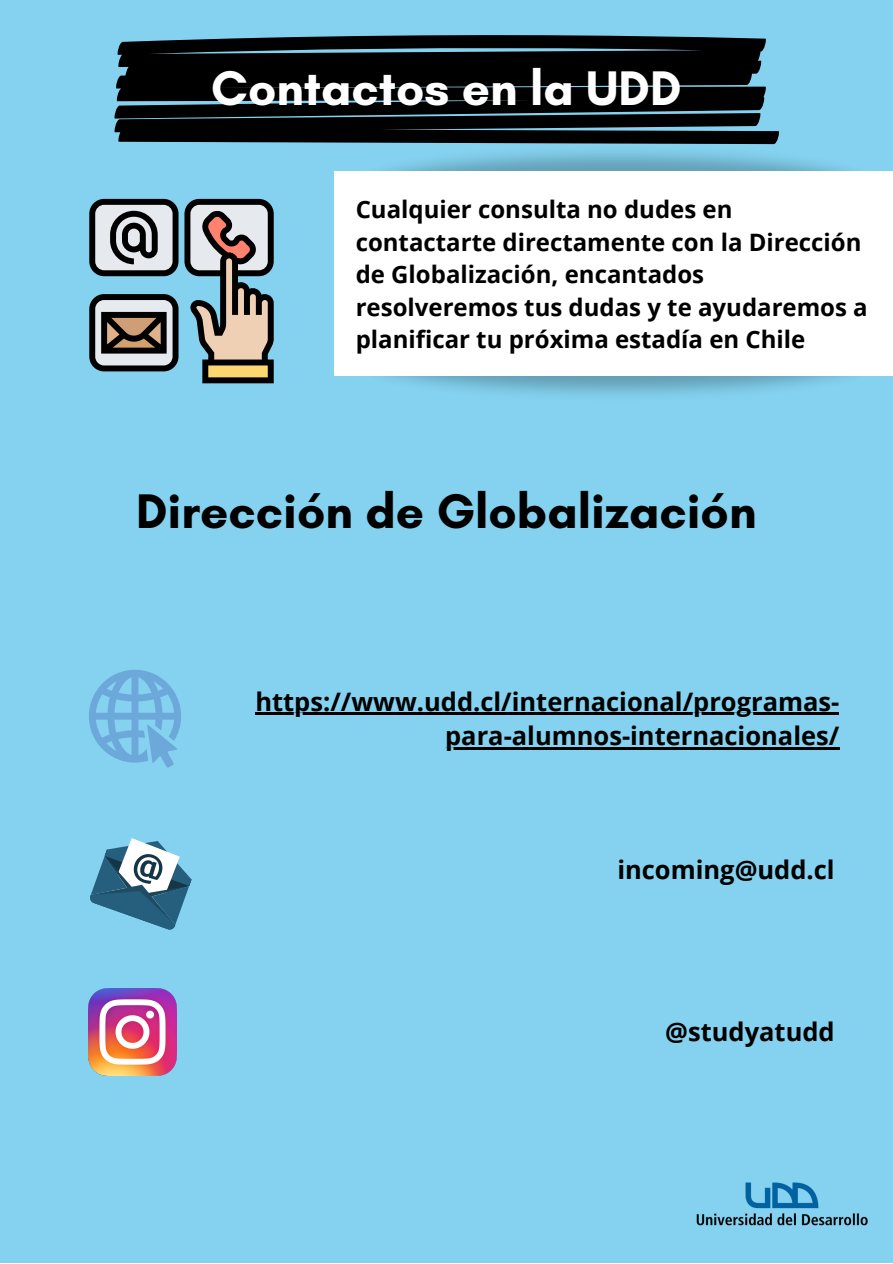
<style>
.page{position:relative;width:893px;height:1264px;background:#fff}
.page>*{position:absolute;margin:0;border:0;box-sizing:border-box;transform-origin:0 0}
.t1{font:700 49.5px "Glacial Indifference";color:#000}
.t2{font:700 49.5px "Glacial Indifference";color:#fff}
.t3{font:700 25.5px/34.8px "Open Sans";color:#000;text-align:right}
.t4{font:700 24px/32.5px "Open Sans";color:#000}
</style>
<div class="page">
<div style="left:0;top:0;width:892px;height:1262px;background:#84d2ef"></div>
<svg style="left:115px;top:35px;width:651px;height:78px;background:#0d1417"></svg>
<svg style="left:114px;top:113px;width:647px;height:30px;background:#121d21"></svg>
<img style="left:334px;top:375px;width:558px;height:20px">
<img style="left:322px;top:117px;width:525px;height:54px">
<div style="left:334px;top:171px;width:558px;height:204px;background:#fff"></div>
<svg style="left:89px;top:670px;width:92px;height:97px"></svg>
<svg style="left:90px;top:838px;width:101px;height:92px"></svg>
<img style="left:89px;top:988px;width:87px;height:87px">
<svg style="left:184px;top:199px;width:90px;height:184px"></svg>
<svg style="left:89px;top:199px;width:89px;height:77px;background:#818588"></svg>
<svg style="left:89px;top:294px;width:89px;height:77px;background:#6e6a66"></svg>
<hr style="left:255px;top:713px;width:584px;height:2px;background:#000">
<hr style="left:445px;top:747px;width:394px;height:3px;background:#000">
<img style="left:696px;top:1182px;width:172px;height:44px">
<h1 class="t2" style="left:211px;top:58px;width:471px">Contactos en la UDD</h1>
<p class="t4" style="left:355px;top:192px;width:513px">Cualquier consulta no dudes en contactarte directamente con la Dirección de Globalización, encantados resolveremos tus dudas y te ayudaremos a planificar tu próxima estadía en Chile</p>
<h1 class="t1" style="left:136px;top:480px;width:621px">Dirección de Globalización</h1>
<p class="t3" style="left:255px;top:683px;width:585px">https://www.udd.cl/internacional/programas&shy;para-alumnos-internacionales/</p>
<p class="t3" style="left:617px;top:851px;width:219px">incoming@udd.cl</p>
<p class="t3" style="left:665px;top:1014px;width:171px">@studyatudd</p>
</div>
